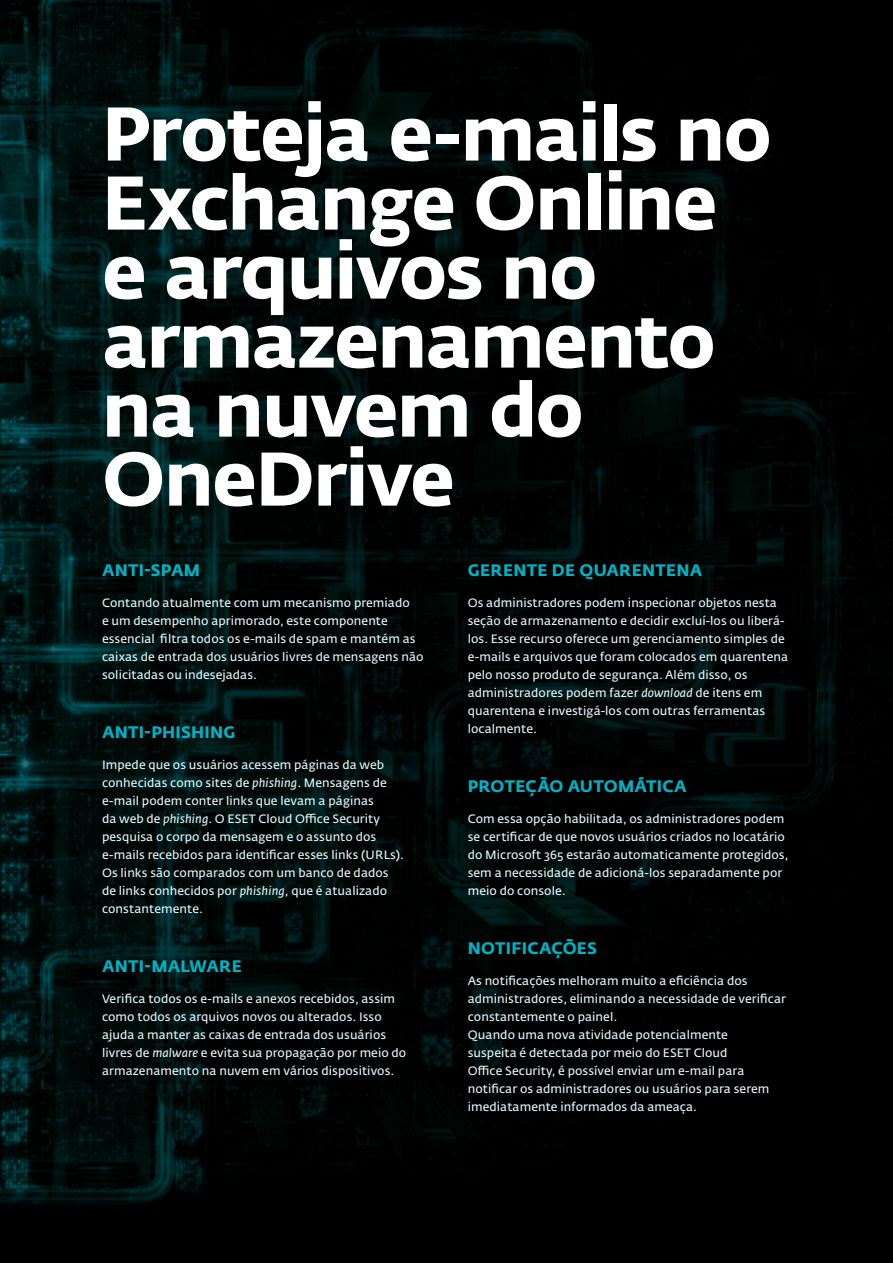
<style>
.page{position:relative;width:893px;height:1263px;background:#fff}
.page>*{position:absolute;margin:0;border:0;box-sizing:border-box;transform-origin:0 0}
.t1{font:700 75px/69px "Fedra Sans Alt Pro";letter-spacing:-.025em;color:#fff}
.t2{font:700 16.5px "Fedra Sans Alt Pro";letter-spacing:.015em;color:#00b3c4}
.t3{font:600 12px/18px "Fedra Sans Alt Pro";letter-spacing:.005em;color:#e0f1f5}
.s1{font-style:italic}
</style>
<div class="page">
<img style="left:0;top:0;width:893px;height:1263px">
<h1 class="t1" style="left:102px;top:100px;width:671px">Proteja e-mails no<br>Exchange Online e arquivos no armazenamento na nuvem do<br>OneDrive</h1>
<h2 class="t2" style="left:102px;top:560px;width:99px">ANTI-SPAM</h2>
<p class="t3" style="left:102px;top:594px;width:323px">Contando atualmente com um mecanismo premiado<br>e um desempenho aprimorado, este componente essencial filtra todos os e-mails de spam e mantém as caixas de entrada dos usuários livres de mensagens não solicitadas ou indesejadas.</p>
<h2 class="t2" style="left:102px;top:722px;width:135px">ANTI-PHISHING</h2>
<p class="t3" style="left:102px;top:756px;width:304px">Impede que os usuários acessem páginas da web conhecidas como sites de <span class="s1">phishing</span>. Mensagens de e-mail podem conter links que levam a páginas<br>da web de <span class="s1">phishing</span>. O ESET Cloud Office Security pesquisa o corpo da mensagem e o assunto dos e-mails recebidos para identificar esses links (URLs).<br>Os links são comparados com um banco de dados de links conhecidos por <span class="s1">phishing</span>, que é atualizado constantemente.</p>
<h2 class="t2" style="left:102px;top:956px;width:141px">ANTI-MALWARE</h2>
<p class="t3" style="left:102px;top:990px;width:306px">Verifica todos os e-mails e anexos recebidos, assim como todos os arquivos novos ou alterados. Isso ajuda a manter as caixas de entrada dos usuários livres de <span class="s1">malware</span> e evita sua propagação por meio do armazenamento na nuvem em vários dispositivos.</p>
<h2 class="t2" style="left:468px;top:560px;width:236px">GERENTE DE QUARENTENA</h2>
<p class="t3" style="left:468px;top:594px;width:322px">Os administradores podem inspecionar objetos nesta seção de armazenamento e decidir excluí-los ou liberá&shy;los. Esse recurso oferece um gerenciamento simples de e-mails e arquivos que foram colocados em quarentena pelo nosso produto de segurança. Além disso, os administradores podem fazer <span class="s1">download</span> de itens em quarentena e investigá-los com outras ferramentas localmente.</p>
<h2 class="t2" style="left:468px;top:776px;width:220px">PROTEÇÃO AUTOMÁTICA</h2>
<p class="t3" style="left:468px;top:810px;width:322px">Com essa opção habilitada, os administradores podem se certificar de que novos usuários criados no locatário do Microsoft 365 estarão automaticamente protegidos, sem a necessidade de adicioná-los separadamente por meio do console.</p>
<h2 class="t2" style="left:468px;top:938px;width:131px">NOTIFICAÇÕES</h2>
<p class="t3" style="left:468px;top:972px;width:320px">As notificações melhoram muito a eficiência dos administradores, eliminando a necessidade de verificar constantemente o painel.<br>Quando uma nova atividade potencialmente<br>suspeita é detectada por meio do ESET Cloud<br>Office Security, é possível enviar um e-mail para notificar os administradores ou usuários para serem imediatamente informados da ameaça.</p>
</div>
